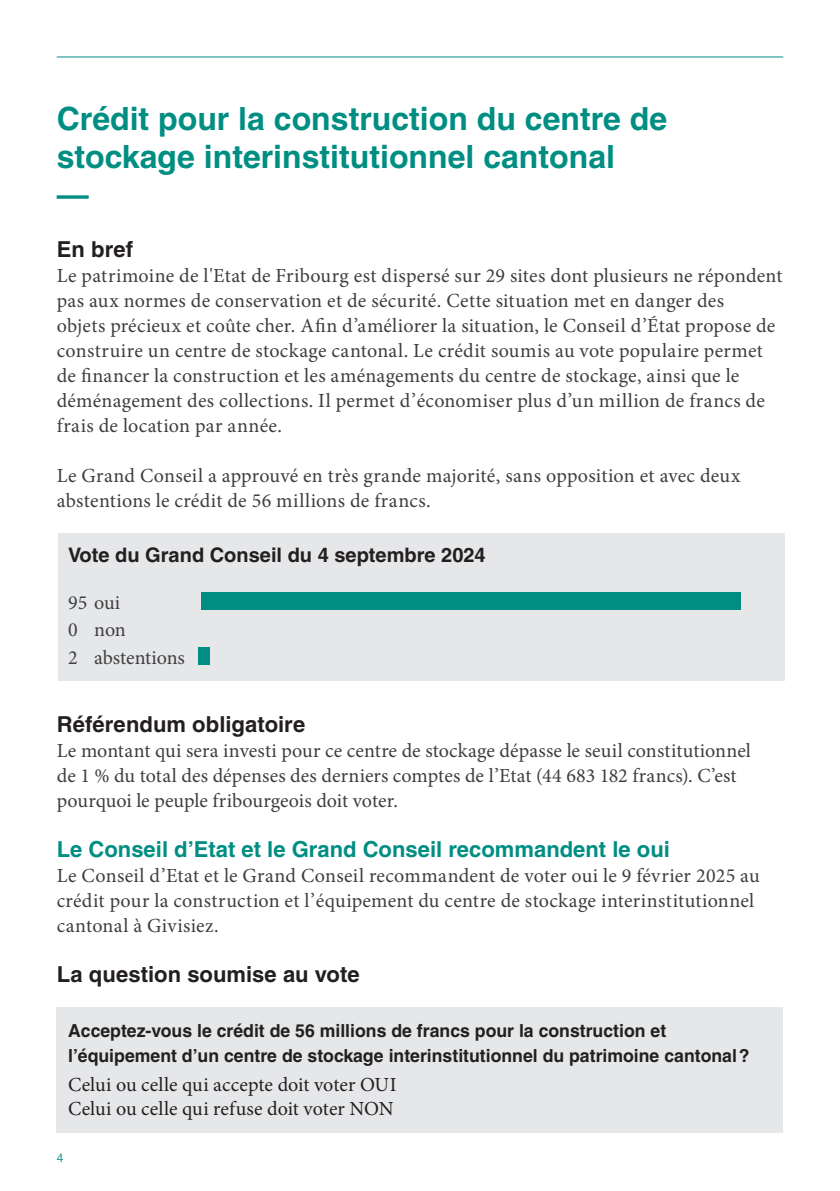
<style>
.page{position:relative;width:840px;height:1191px;background:#fff}
.page>*{position:absolute;margin:0;border:0;box-sizing:border-box;transform-origin:0 0}
.t1{font:700 32px/38px "Helvetica LT Pro";color:#008e83}
.t2{font:700 22px "Helvetica LT Pro";color:#231f20}
.t3{font:700 22px "Helvetica LT Pro";color:#008e83}
.t4{font:20px/25px "Minion Pro";letter-spacing:.01em;color:#3e3e3f}
.t5{font:20px/24px "Minion Pro";color:#231f20}
.t6{font:700 20px "Helvetica LT Pro";color:#231f20}
.t7{font:700 18px/25px "Helvetica LT Pro";color:#231f20}
.t8{font:12px "Helvetica LT Pro";color:#1c9a8f}
</style>
<div class="page">
<hr style="left:57px;top:57px;width:725px;height:1px;background:#008e83">
<div style="left:58px;top:533px;width:725px;height:147px;background:#e6e7e9"></div>
<div style="left:201px;top:592px;width:539px;height:17px;background:#008e83"></div>
<div style="left:198px;top:647px;width:12px;height:17px;background:#008e83"></div>
<div style="left:57px;top:1007px;width:725px;height:125px;background:#e6e7e9"></div>
<h1 class="t1" style="left:57px;top:99px;width:611px">Crédit pour la construction du centre de stockage interinstitutionnel cantonal<br>—</h1>
<p class="t2" style="left:57px;top:236px;width:78px">En bref</p>
<p class="t4" style="left:57px;top:263px;width:726px">Le patrimoine de l'Etat de Fribourg est dispersé sur 29 sites dont plusieurs ne répondent pas aux normes de conservation et de sécurité. Cette situation met en danger des<br>objets précieux et coûte cher. Afin d’améliorer la situation, le Conseil d’État propose de construire un centre de stockage cantonal. Le crédit soumis au vote populaire permet de financer la construction et les aménagements du centre de stockage, ainsi que le déménagement des collections. Il permet d’économiser plus d’un million de francs de frais de location par année.</p>
<p class="t4" style="left:57px;top:463px;width:685px">Le Grand Conseil a approuvé en très grande majorité, sans opposition et avec deux abstentions le crédit de 56 millions de francs.</p>
<p class="t6" style="left:68px;top:542px;width:419px">Vote du Grand Conseil du 4 septembre 2024</p>
<p class="t4" style="left:68px;top:588px;width:118px;line-height:27.6px">95 oui<br>0 non<br>2 abstentions</p>
<p class="t2" style="left:57px;top:711px;width:250px">Référendum obligatoire</p>
<p class="t4" style="left:57px;top:738px;width:695px">Le montant qui sera investi pour ce centre de stockage dépasse le seuil constitutionnel de 1 % du total des dépenses des derniers comptes de l’Etat (44 683 182 francs). C’est pourquoi le peuple fribourgeois doit voter.</p>
<p class="t3" style="left:57px;top:836px;width:614px">Le Conseil d’Etat et le Grand Conseil recommandent le oui</p>
<p class="t4" style="left:57px;top:863px;width:704px">Le Conseil d’Etat et le Grand Conseil recommandent de voter oui le 9 février 2025 au crédit pour la construction et l’équipement du centre de stockage interinstitutionnel cantonal à Givisiez.</p>
<p class="t2" style="left:57px;top:961px;width:304px">La question soumise au vote</p>
<p class="t7" style="left:68px;top:1018px;width:682px">Acceptez-vous le crédit de 56 millions de francs pour la construction et l’équipement d’un centre de stockage interinstitutionnel du patrimoine cantonal?</p>
<p class="t5" style="left:68px;top:1073px;width:330px">Celui ou celle qui accepte doit voter OUI<br>Celui ou celle qui refuse doit voter NON</p>
<p class="t8" style="left:57px;top:1150px;width:8px">4</p>
</div>
